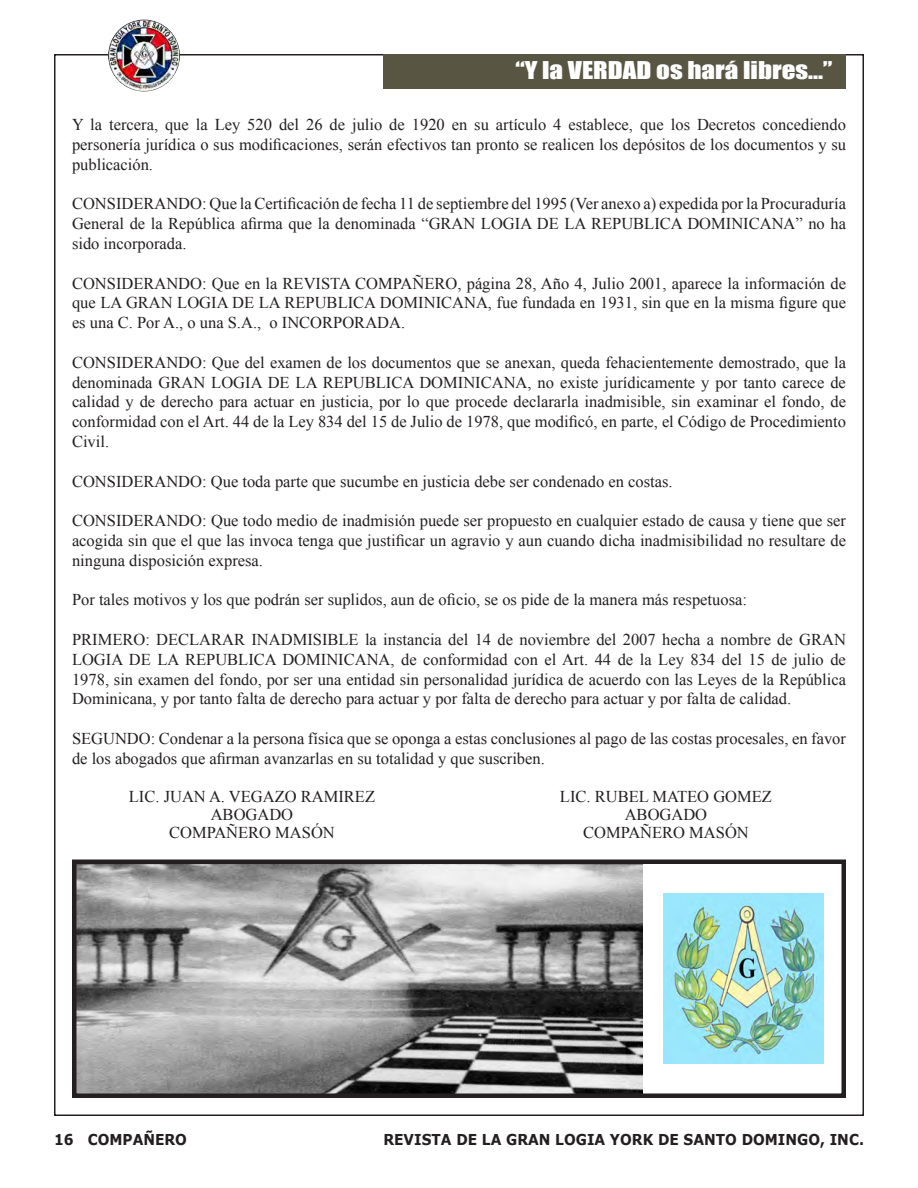
<style>
.page{position:relative;width:918px;height:1188px;background:#fff}
.page>*{position:absolute;margin:0;border:0;box-sizing:border-box;transform-origin:0 0}
.t1{font:22.5px "Impact";color:#fff;scale:1.2 1}
.t2{font:16.5px/19.8px "Times New Roman";color:#231f20;text-align:justify}
.t3{font:700 15px "Verdana";color:#231f20;scale:.92 1}
</style>
<div class="page">
<img style="left:108px;top:20px;width:72px;height:72px;border-radius:36px">
<div style="left:383px;top:55px;width:463px;height:34px;background:#585542"></div>
<img style="left:77px;top:865px;width:566px;height:228px">
<img style="left:663px;top:893px;width:161px;height:170px">
<div style="left:72px;top:860px;width:774px;height:238px;border:4px solid #231f20"></div>
<p class="t1" style="left:515px;top:53px;width:266px">“Y la VERDAD os hará libres...”</p>
<p class="t2" style="left:72px;top:115px;width:776px">Y la tercera, que la Ley 520 del 26 de julio de 1920 en su artículo 4 establece, que los Decretos concediendo personería jurídica o sus modificaciones, serán efectivos tan pronto se realicen los depósitos de los documentos y su publicación.</p>
<p class="t2" style="left:72px;top:194px;width:776px">CONSIDERANDO: Que la Certificación de fecha 11 de septiembre del 1995 (Ver anexo a) expedida por la Procuraduría General de la República afirma que la denominada “GRAN LOGIA DE LA REPUBLICA DOMINICANA” no ha sido incorporada.</p>
<p class="t2" style="left:72px;top:273px;width:776px">CONSIDERANDO: Que en la REVISTA COMPAÑERO, página 28, Año 4, Julio 2001, aparece la información de que LA GRAN LOGIA DE LA REPUBLICA DOMINICANA, fue fundada en 1931, sin que en la misma figure que es una C. Por A., o una S.A., o INCORPORADA.</p>
<p class="t2" style="left:72px;top:352px;width:776px">CONSIDERANDO: Que del examen de los documentos que se anexan, queda fehacientemente demostrado, que la denominada GRAN LOGIA DE LA REPUBLICA DOMINICANA, no existe jurídicamente y por tanto carece de calidad y de derecho para actuar en justicia, por lo que procede declararla inadmisible, sin examinar el fondo, de conformidad con el Art. 44 de la Ley 834 del 15 de Julio de 1978, que modificó, en parte, el Código de Procedimiento Civil.</p>
<p class="t2" style="left:72px;top:471px;width:602px">CONSIDERANDO: Que toda parte que sucumbe en justicia debe ser condenado en costas.</p>
<p class="t2" style="left:72px;top:511px;width:776px">CONSIDERANDO: Que todo medio de inadmisión puede ser propuesto en cualquier estado de causa y tiene que ser acogida sin que el que las invoca tenga que justificar un agravio y aun cuando dicha inadmisibilidad no resultare de ninguna disposición expresa.</p>
<p class="t2" style="left:72px;top:590px;width:677px">Por tales motivos y los que podrán ser suplidos, aun de oficio, se os pide de la manera más respetuosa:</p>
<p class="t2" style="left:72px;top:629px;width:776px">PRIMERO: DECLARAR INADMISIBLE la instancia del 14 de noviembre del 2007 hecha a nombre de GRAN LOGIA DE LA REPUBLICA DOMINICANA, de conformidad con el Art. 44 de la Ley 834 del 15 de julio de 1978, sin examen del fondo, por ser una entidad sin personalidad jurídica de acuerdo con las Leyes de la República Dominicana, y por tanto falta de derecho para actuar y por falta de derecho para actuar y por falta de calidad.</p>
<p class="t2" style="left:72px;top:728px;width:776px">SEGUNDO: Condenar a la persona física que se oponga a estas conclusiones al pago de las costas procesales, en favor de los abogados que afirman avanzarlas en su totalidad y que suscriben.</p>
<p class="t2" style="left:129px;top:786px;width:248px">LIC. JUAN A. VEGAZO RAMIREZ</p>
<p class="t2" style="left:560px;top:786px;width:214px">LIC. RUBEL MATEO GOMEZ</p>
<p class="t2" style="left:211px;top:804px;width:84px">ABOGADO</p>
<p class="t2" style="left:625px;top:804px;width:84px">ABOGADO</p>
<p class="t2" style="left:169px;top:822px;width:167px">COMPAÑERO MASÓN</p>
<p class="t2" style="left:583px;top:822px;width:167px">COMPAÑERO MASÓN</p>
<p class="t3" style="left:54px;top:1130px;width:146px">16 COMPAÑERO</p>
<p class="t3" style="left:383px;top:1130px;width:524px">REVISTA DE LA GRAN LOGIA YORK DE SANTO DOMINGO, INC.</p>
</div>
